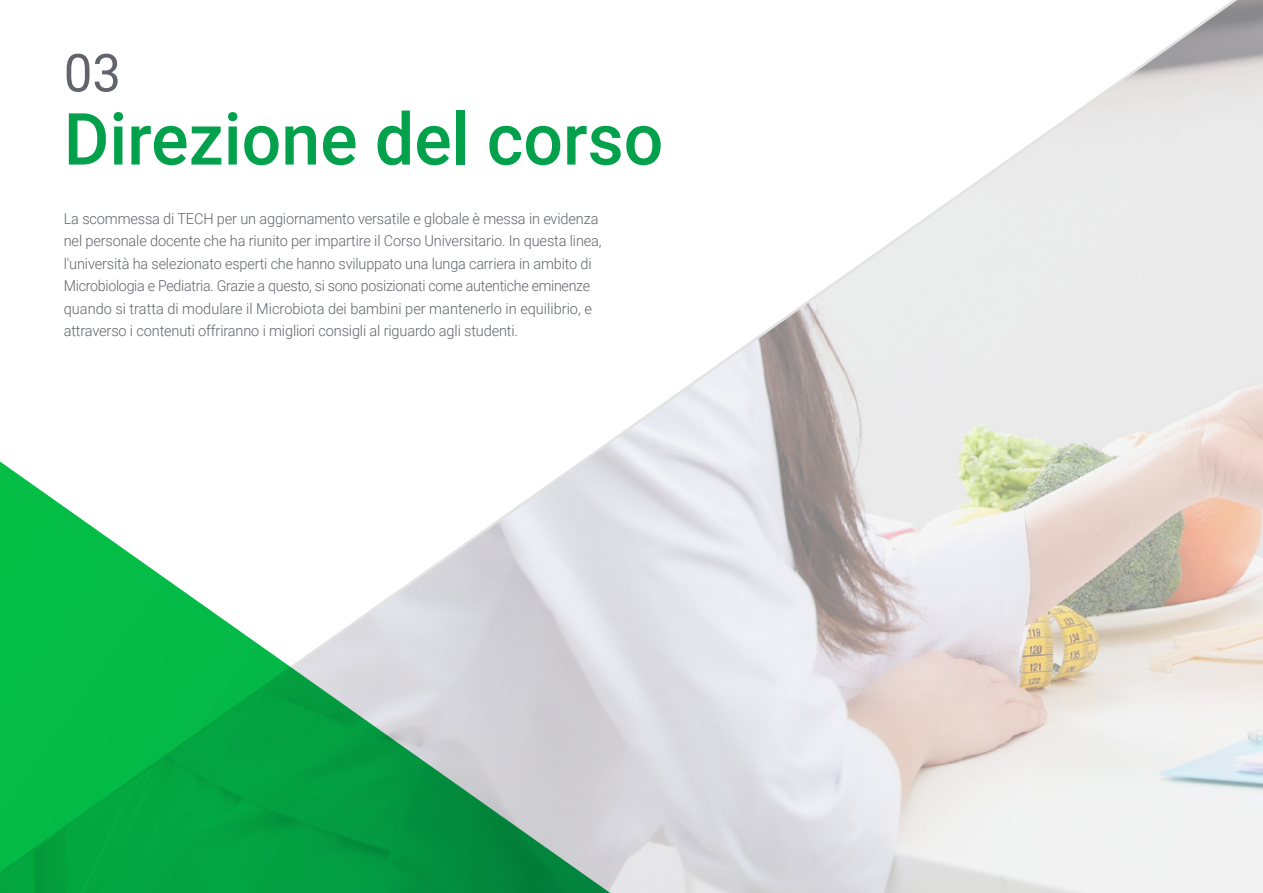
<style>
.page{position:relative;width:1263px;height:893px;background:#fff}
.page>*{position:absolute;margin:0;border:0;box-sizing:border-box;transform-origin:0 0}
.t1{font:500 72px "Roboto";color:#04a14d}
.t2{font:52.5px "Roboto";color:#61646a}
.t3{font:300 15px/22.5px "Roboto";letter-spacing:-.01em;color:#61646a}
</style>
<div class="page">
<img style="left:603px;top:0;width:660px;height:893px">
<svg style="left:0;top:446px;width:640px;height:447px"></svg>
<h2 class="t2" style="left:64px;top:36px;width:59px">03</h2>
<h1 class="t1" style="left:64px;top:89px;width:601px">Direzione del corso</h1>
<p class="t3" style="left:64px;top:207px;width:539px">La scommessa di TECH per un aggiornamento versatile e globale è messa in evidenza nel personale docente che ha riunito per impartire il Corso Universitario. In questa linea, l'università ha selezionato esperti che hanno sviluppato una lunga carriera in ambito di Microbiologia e Pediatria. Grazie a questo, si sono posizionati come autentiche eminenze quando si tratta di modulare il Microbiota dei bambini per mantenerlo in equilibrio, e attraverso i contenuti offriranno i migliori consigli al riguardo agli studenti.</p>
</div>
